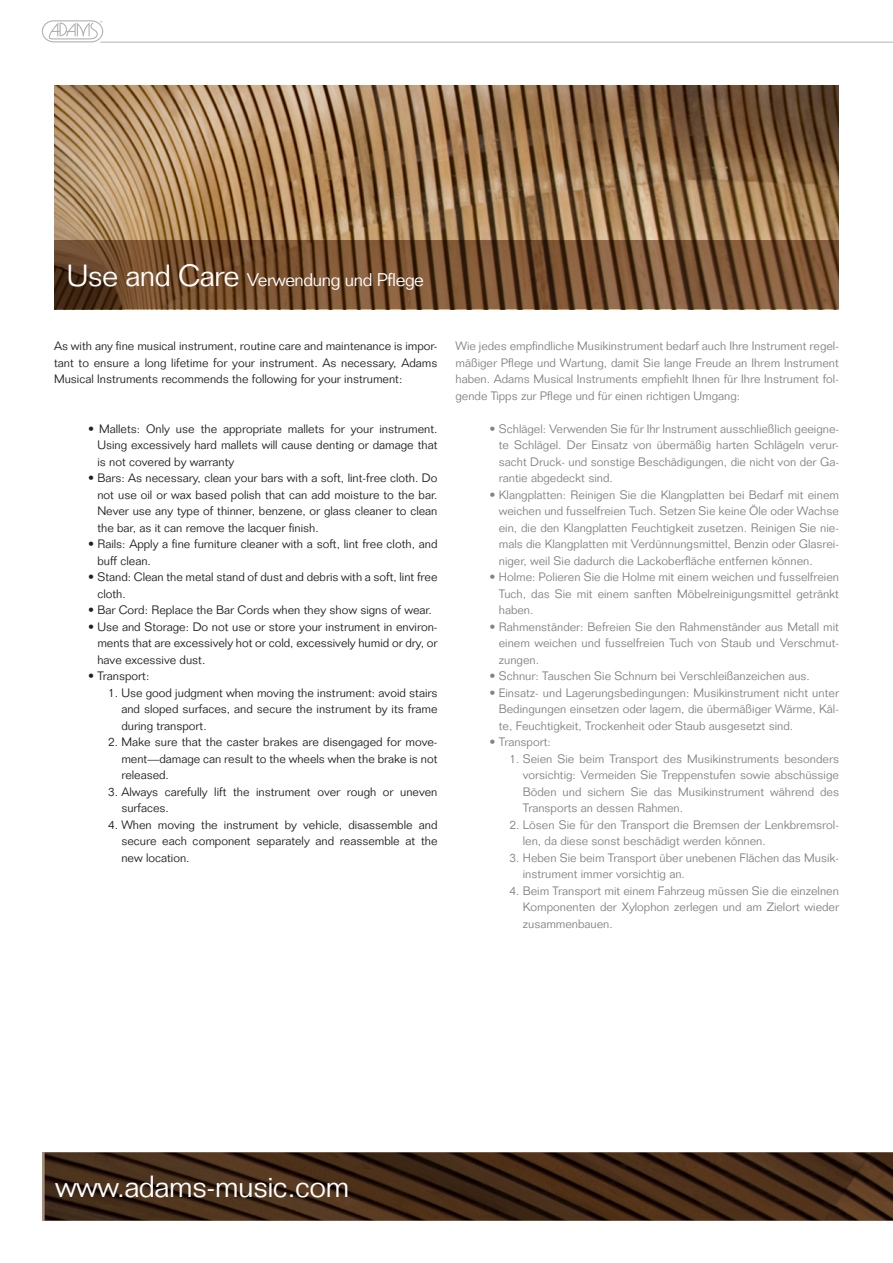
<style>
.page{position:relative;width:893px;height:1263px;background:#fff}
.page>*{position:absolute;margin:0;border:0;box-sizing:border-box;transform-origin:0 0}
.t1{font:300 30px "Folio Std";letter-spacing:-.02em;color:#fff}
.t2{font:300 18px "Folio Std";letter-spacing:-.02em;color:#fff}
.t3{font:300 12px/16.5px "Folio Std";color:#808285;text-align:justify}
.t4{font:300 12px/16.5px "Folio Std";color:#231f20;text-align:justify}
.s1{font-size:30px}
</style>
<div class="page">
<hr style="left:100px;top:42px;width:793px;height:1px;background:#b2b3b7">
<svg style="left:42px;top:20px;width:61px;height:22px"></svg>
<img style="left:54px;top:85px;width:785px;height:156px">
<svg style="left:54px;top:241px;width:785px;height:68px;background:#6e4a2d"></svg>
<svg style="left:43px;top:1152px;width:850px;height:68px;background:#402816"></svg>
<h2 class="t2" style="left:67px;top:269px;width:359px"><span class="s1">Use and Care</span> Verwendung und Pflege</h2>
<p class="t4" style="left:54px;top:338px;width:385px">As with any fine musical instrument, routine care and maintenance is impor&shy;tant to ensure a long lifetime for your instrument. As necessary, Adams Musical Instruments recommends the following for your instrument:</p>
<p class="t4" style="left:97px;top:420px;width:342px;text-indent:-9px">• Mallets: Only use the appropriate mallets for your instrument.<br>Using excessively hard mallets will cause denting or damage that is not covered by warranty</p>
<p class="t4" style="left:97px;top:470px;width:342px;text-indent:-9px">• Bars: As necessary, clean your bars with a soft, lint-free cloth. Do not use oil or wax based polish that can add moisture to the bar.<br>Never use any type of thinner, benzene, or glass cleaner to clean the bar, as it can remove the lacquer finish.</p>
<p class="t4" style="left:97px;top:536px;width:342px;text-indent:-9px">• Rails: Apply a fine furniture cleaner with a soft, lint free cloth, and buff clean.</p>
<p class="t4" style="left:97px;top:569px;width:342px;text-indent:-9px">• Stand: Clean the metal stand of dust and debris with a soft, lint free cloth.</p>
<p class="t4" style="left:88px;top:602px;width:345px">• Bar Cord: Replace the Bar Cords when they show signs of wear.</p>
<p class="t4" style="left:97px;top:618px;width:342px;text-indent:-9px">• Use and Storage: Do not use or store your instrument in environ&shy;ments that are excessively hot or cold, excessively humid or dry, or have excessive dust.</p>
<p class="t4" style="left:88px;top:668px;width:63px">• Transport:</p>
<p class="t4" style="left:121px;top:684px;width:318px;text-indent:-13px">1. Use good judgment when moving the instrument: avoid stairs and sloped surfaces, and secure the instrument by its frame during transport.</p>
<p class="t4" style="left:121px;top:734px;width:318px;text-indent:-13px">2. Make sure that the caster brakes are disengaged for move&shy;ment—damage can result to the wheels when the brake is not released.</p>
<p class="t4" style="left:121px;top:783px;width:318px;text-indent:-13px">3. Always carefully lift the instrument over rough or uneven surfaces.</p>
<p class="t4" style="left:121px;top:816px;width:318px;text-indent:-13px">4. When moving the instrument by vehicle, disassemble and secure each component separately and reassemble at the new location.</p>
<p class="t3" style="left:455px;top:338px;width:385px">Wie jedes empfindliche Musikinstrument bedarf auch Ihre Instrument regel&shy;mäßiger Pflege und Wartung, damit Sie lange Freude an Ihrem Instrument haben. Adams Musical Instruments empfiehlt Ihnen für Ihre Instrument fol&shy;gende Tipps zur Pflege und für einen richtigen Umgang:</p>
<p class="t3" style="left:499px;top:420px;width:342px;text-indent:-9px">• Schlägel: Verwenden Sie für Ihr Instrument ausschließlich geeigne&shy;te Schlägel. Der Einsatz von übermäßig harten Schlägeln verur&shy;sacht Druck- und sonstige Beschädigungen, die nicht von der Ga&shy;rantie abgedeckt sind.</p>
<p class="t3" style="left:499px;top:486px;width:342px;text-indent:-9px">• Klangplatten: Reinigen Sie die Klangplatten bei Bedarf mit einem weichen und fusselfreien Tuch. Setzen Sie keine Öle oder Wachse ein, die den Klangplatten Feuchtigkeit zusetzen. Reinigen Sie nie&shy;mals die Klangplatten mit Verdünnungsmittel, Benzin oder Glasrei&shy;niger, weil Sie dadurch die Lackoberfläche entfernen können.</p>
<p class="t3" style="left:499px;top:569px;width:342px;text-indent:-9px">• Holme: Polieren Sie die Holme mit einem weichen und fusselfreien Tuch, das Sie mit einem sanften Möbelreinigungsmittel getränkt haben.</p>
<p class="t3" style="left:499px;top:618px;width:342px;text-indent:-9px">• Rahmenständer: Befreien Sie den Rahmenständer aus Metall mit einem weichen und fusselfreien Tuch von Staub und Verschmut&shy;zungen.</p>
<p class="t3" style="left:489px;top:668px;width:322px">• Schnur: Tauschen Sie Schnurn bei Verschleißanzeichen aus.</p>
<p class="t3" style="left:499px;top:684px;width:342px;text-indent:-9px">• Einsatz- und Lagerungsbedingungen: Musikinstrument nicht unter Bedingungen einsetzen oder lagern, die übermäßiger Wärme, Käl&shy;te, Feuchtigkeit, Trockenheit oder Staub ausgesetzt sind.</p>
<p class="t3" style="left:489px;top:734px;width:63px">• Transport:</p>
<p class="t3" style="left:523px;top:750px;width:318px;text-indent:-13px">1. Seien Sie beim Transport des Musikinstruments besonders vorsichtig: Vermeiden Sie Treppenstufen sowie abschüssige Böden und sichern Sie das Musikinstrument während des Transports an dessen Rahmen.</p>
<p class="t3" style="left:523px;top:816px;width:318px;text-indent:-13px">2. Lösen Sie für den Transport die Bremsen der Lenkbremsrol&shy;len, da diese sonst beschädigt werden können.</p>
<p class="t3" style="left:523px;top:849px;width:318px;text-indent:-13px">3. Heben Sie beim Transport über unebenen Flächen das Musik&shy;instrument immer vorsichtig an.</p>
<p class="t3" style="left:523px;top:882px;width:318px;text-indent:-13px">4. Beim Transport mit einem Fahrzeug müssen Sie die einzelnen Komponenten der Xylophon zerlegen und am Zielort wieder zusammenbauen.</p>
<h1 class="t1" style="left:55px;top:1169px;width:296px">www.adams-music.com</h1>
</div>
